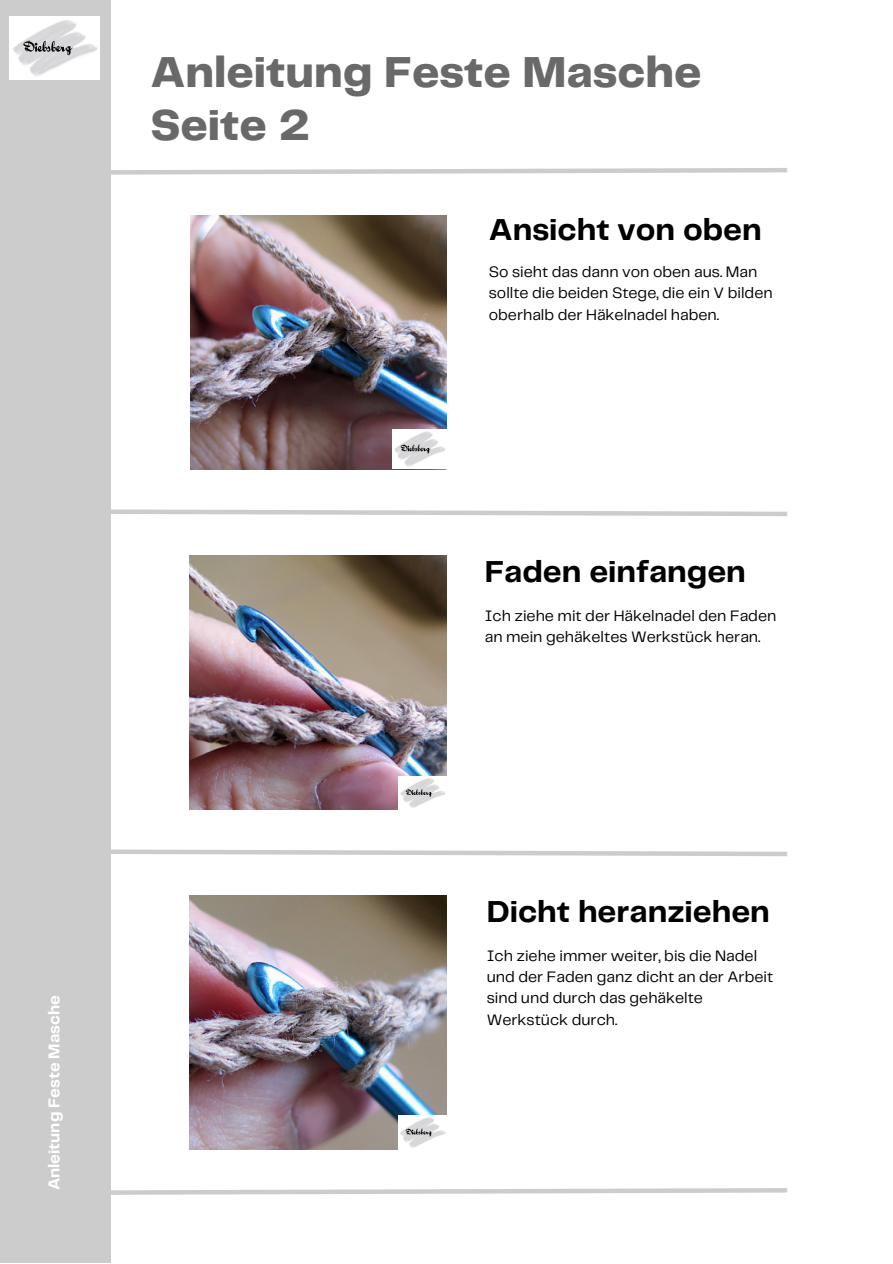
<style>
.page{position:relative;width:893px;height:1264px;background:#fff}
.page>*{position:absolute;margin:0;border:0;box-sizing:border-box;transform-origin:0 0}
.t1{font:800 45px "Telegraf";color:#696969}
.t2{font:700 31.5px "Telegraf";color:#000}
.t3{font:700 16.2px "Telegraf";color:#fff}
.t4{font:15.75px/21.3px "Telegraf";color:#000}
</style>
<div class="page">
<div style="left:0;top:0;width:110px;height:1262px;background:#cccccd"></div>
<svg style="left:110px;top:1185px;width:677px;height:12px"></svg>
<svg style="left:110px;top:507px;width:678px;height:11px"></svg>
<svg style="left:110px;top:847px;width:677px;height:11px"></svg>
<svg style="left:110px;top:166px;width:677px;height:11px"></svg>
<img style="left:190px;top:215px;width:256px;height:254px">
<img style="left:392px;top:430px;width:54px;height:38px">
<img style="left:10px;top:17px;width:90px;height:63px">
<img style="left:190px;top:555px;width:256px;height:254px">
<img style="left:398px;top:776px;width:48px;height:33px">
<img style="left:190px;top:895px;width:256px;height:254px">
<img style="left:398px;top:1115px;width:48px;height:34px">
<p class="t1" style="left:150px;top:53px;width:552px">Anleitung Feste Masche</p>
<p class="t1" style="left:150px;top:106px;width:162px">Seite 2</p>
<p class="t2" style="left:489px;top:216px;width:274px">Ansicht von oben</p>
<p class="t4" style="left:489px;top:262px;width:285px">So sieht das dann von oben aus. Man sollte die beiden Stege, die ein V bilden oberhalb der Häkelnadel haben.</p>
<p class="t2" style="left:484px;top:558px;width:263px">Faden einfangen</p>
<p class="t4" style="left:484px;top:605px;width:293px">Ich ziehe mit der Häkelnadel den Faden an mein gehäkeltes Werkstück heran.</p>
<p class="t3" style="left:47px;top:1190px;width:196px;rotate:-90deg">Anleitung Feste Masche</p>
<p class="t2" style="left:486px;top:898px;width:284px">Dicht heranziehen</p>
<p class="t4" style="left:486px;top:945px;width:288px">Ich ziehe immer weiter, bis die Nadel und der Faden ganz dicht an der Arbeit sind und durch das gehäkelte<br>Werkstück durch.</p>
</div>
